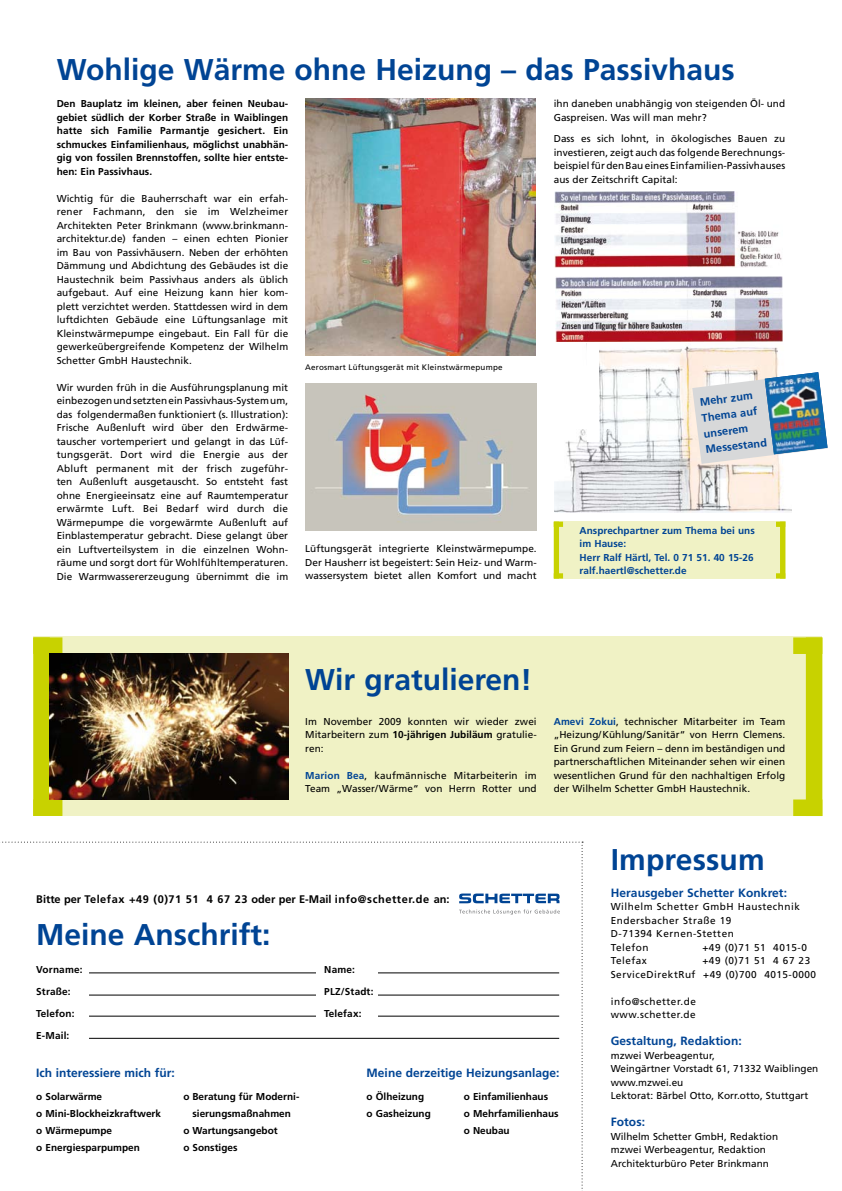
<style>
.page{position:relative;width:842px;height:1191px;background:#fff}
.page>*{position:absolute;margin:0;border:0;box-sizing:border-box;transform-origin:0 0}
.t1{font:700 30px "Frutiger";color:#004494}
.t2{font:700 12px "Frutiger";color:#004494}
.t3{font:700 11px "Frutiger";letter-spacing:.05em;color:#000}
.t4{font:700 11px/16px "Frutiger";color:#004494}
.t5{font:10px/13.5px "Frutiger";letter-spacing:.005em;color:#000;text-align:justify}
.t6{font:700 10px/13.5px "Frutiger";color:#000;text-align:justify}
.t7{font:10px/13.5px "Frutiger";letter-spacing:.05em;color:#000}
.t8{font:700 10px/13.5px "Frutiger";letter-spacing:.005em;color:#004494}
.t9{font:8px "Frutiger";letter-spacing:.025em;color:#000}
.s1{font-weight:700}
.s2{font-weight:700;color:#004494}
</style>
<div class="page">
<img style="left:554px;top:344px;width:238px;height:168px">
<div style="left:587px;top:335px;width:11px;height:107px;background:#fff"></div>
<div style="left:554px;top:521px;width:231px;height:58px;background:#f0f2c5"></div>
<svg style="left:0;top:841px;width:583px;height:350px"></svg>
<div style="left:316px;top:960px;width:62px;height:67px;background:#fff"></div>
<img style="left:305px;top:99px;width:231px;height:256px">
<img style="left:305px;top:384px;width:232px;height:146px">
<img style="left:555px;top:277px;width:228px;height:64px">
<div style="left:554px;top:521px;width:5px;height:57px;background:#c8d200"></div>
<div style="left:554px;top:521px;width:9px;height:6px;background:#c8d200"></div>
<div style="left:554px;top:573px;width:9px;height:5px;background:#c8d200"></div>
<div style="left:780px;top:521px;width:5px;height:57px;background:#c8d200"></div>
<div style="left:776px;top:521px;width:9px;height:6px;background:#c8d200"></div>
<div style="left:776px;top:573px;width:9px;height:5px;background:#c8d200"></div>
<div style="left:33px;top:637px;width:788px;height:179px;background:#f0f2c5"></div>
<div style="left:33px;top:637px;width:17px;height:179px;background:#c8d200"></div>
<div style="left:33px;top:637px;width:29px;height:17px;background:#c8d200"></div>
<div style="left:33px;top:799px;width:29px;height:17px;background:#c8d200"></div>
<div style="left:806px;top:637px;width:16px;height:179px;background:#c8d200"></div>
<div style="left:793px;top:637px;width:29px;height:17px;background:#c8d200"></div>
<div style="left:793px;top:799px;width:29px;height:17px;background:#c8d200"></div>
<img style="left:554px;top:192px;width:228px;height:76px">
<svg style="left:692px;top:372px;width:136px;height:92px;background:#e1dfde"></svg>
<img style="left:765px;top:372px;width:62px;height:82px">
<img style="left:50px;top:654px;width:238px;height:145px">
<h1 class="t1" style="left:57px;top:52px;width:679px">Wohlige Wärme ohne Heizung – das Passivhaus</h1>
<p class="t6" style="left:57px;top:97px;width:233px">Den Bauplatz im kleinen, aber feinen Neubau&shy;gebiet südlich der Korber Straße in Waiblingen hatte sich Familie Parmantje gesichert. Ein schmuckes Einfamilienhaus, möglichst unabhän&shy;gig von fossilen Brennstoffen, sollte hier entste&shy;hen: Ein Passivhaus.</p>
<p class="t5" style="left:57px;top:191px;width:233px">Wichtig für die Bauherrschaft war ein erfah&shy;rener Fachmann, den sie im Welzheimer Architekten Peter Brinkmann (www.brinkmann&shy;architektur.de) fanden – einen echten Pionier im Bau von Passivhäusern. Neben der erhöhten Dämmung und Abdichtung des Gebäudes ist die Haustechnik beim Passivhaus anders als üblich aufgebaut. Auf eine Heizung kann hier kom&shy;plett verzichtet werden. Stattdessen wird in dem luftdichten Gebäude eine Lüftungsanlage mit Kleinstwärmepumpe eingebaut. Ein Fall für die gewerkeübergreifende Kompetenz der Wilhelm Schetter GmbH Haustechnik.</p>
<p class="t5" style="left:57px;top:380px;width:233px">Wir wurden früh in die Ausführungsplanung mit einbezogen und setzten ein Passivhaus-System um, das folgendermaßen funktioniert (s. Illustration):<br>Frische Außenluft wird über den Erdwärme&shy;tauscher vortemperiert und gelangt in das Lüf&shy;tungsgerät. Dort wird die Energie aus der Abluft permanent mit der frisch zugeführ&shy;ten Außenluft ausgetauscht. So entsteht fast ohne Energieeinsatz eine auf Raumtemperatur erwärmte Luft. Bei Bedarf wird durch die Wärmepumpe die vorgewärmte Außenluft auf Einblastemperatur gebracht. Diese gelangt über ein Luftverteilsystem in die einzelnen Wohn&shy;räume und sorgt dort für Wohlfühltemperaturen.<br>Die Warmwassererzeugung übernimmt die im</p>
<p class="t9" style="left:305px;top:362px;width:199px">Aerosmart Lüftungsgerät mit Kleinstwärmepumpe</p>
<p class="t5" style="left:305px;top:542px;width:233px">Lüftungsgerät integrierte Kleinstwärmepumpe.<br>Der Hausherr ist begeistert: Sein Heiz- und Warm&shy;wassersystem bietet allen Komfort und macht</p>
<p class="t5" style="left:554px;top:97px;width:233px">ihn daneben unabhängig von steigenden Öl- und<br>Gaspreisen. Was will man mehr?</p>
<p class="t5" style="left:554px;top:132px;width:233px">Dass es sich lohnt, in ökologisches Bauen zu investieren, zeigt auch das folgende Berechnungs&shy;beispiel für den Bau eines Einfamilien-Passivhauses aus der Zeitschrift Capital:</p>
<p class="t4" style="left:699px;top:394px;width:63px;rotate:-7deg">Mehr zum<br>Thema auf unserem<br>Messestand</p>
<p class="t8" style="left:579px;top:523px;width:177px">Ansprechpartner zum Thema bei uns im Hause:<br>Herr Ralf Härtl, Tel. 0 71 51. 40 15-26 ralf.haertl@schetter.de</p>
<h1 class="t1" style="left:305px;top:662px;width:229px">Wir gratulieren!</h1>
<p class="t5" style="left:305px;top:714px;width:233px">Im November 2009 konnten wir wieder zwei Mitarbeitern zum <span class="s1">10-jährigen Jubiläum</span> gratulie&shy;ren:</p>
<p class="t5" style="left:305px;top:768px;width:233px"><span class="s2">Marion Bea</span>, kaufmännische Mitarbeiterin im<br>Team „Wasser/Wärme“ von Herrn Rotter und</p>
<p class="t5" style="left:554px;top:714px;width:233px"><span class="s2">Amevi Zokui</span>, technischer Mitarbeiter im Team „Heizung/Kühlung/Sanitär“ von Herrn Clemens.<br>Ein Grund zum Feiern – denn im beständigen und partnerschaftlichen Miteinander sehen wir einen wesentlichen Grund für den nachhaltigen Erfolg der Wilhelm Schetter GmbH Haustechnik.</p>
<p class="t3" style="left:36px;top:893px;width:415px">Bitte per Telefax +49 (0)71 51 4 67 23 oder per E-Mail info@schetter.de an:</p>
<h1 class="t1" style="left:36px;top:917px;width:236px">Meine Anschrift:</h1>
<h1 class="t1" style="left:611px;top:841px;width:155px">Impressum</h1>
<p class="t2" style="left:611px;top:885px;width:178px">Herausgeber Schetter Konkret:</p>
<p class="t7" style="left:611px;top:900px;width:191px">Wilhelm Schetter GmbH Haustechnik<br>Endersbacher Straße 19<br>D-71394 Kernen-Stetten<br>Telefon</p>
<p class="t7" style="left:702px;top:940px;width:106px">+49 (0)71 51 4015-0</p>
<p class="t6" style="left:36px;top:962px;width:48px">Vorname:</p>
<p class="t6" style="left:324px;top:962px;width:32px">Name:</p>
<p class="t6" style="left:36px;top:984px;width:36px">Straße:</p>
<p class="t6" style="left:324px;top:984px;width:51px">PLZ/Stadt:</p>
<p class="t6" style="left:36px;top:1006px;width:40px">Telefon:</p>
<p class="t6" style="left:324px;top:1006px;width:39px">Telefax:</p>
<p class="t6" style="left:36px;top:1028px;width:35px">E-Mail:</p>
<p class="t2" style="left:36px;top:1065px;width:140px">Ich interessiere mich für:</p>
<p class="t6" style="left:36px;top:1089px;width:67px">o Solarwärme</p>
<p class="t6" style="left:183px;top:1089px;width:118px">o Beratung für Moderni-</p>
<p class="t6" style="left:36px;top:1106px;width:126px">o Mini-Blockheizkraftwerk</p>
<p class="t6" style="left:193px;top:1106px;width:100px">sierungsmaßnahmen</p>
<p class="t6" style="left:36px;top:1123px;width:77px">o Wärmepumpe</p>
<p class="t6" style="left:183px;top:1123px;width:96px">o Wartungsangebot</p>
<p class="t6" style="left:36px;top:1140px;width:105px">o Energiesparpumpen</p>
<p class="t6" style="left:183px;top:1140px;width:56px">o Sonstiges</p>
<p class="t2" style="left:367px;top:1066px;width:194px">Meine derzeitige Heizungsanlage:</p>
<p class="t6" style="left:367px;top:1090px;width:59px">o Ölheizung</p>
<p class="t6" style="left:464px;top:1090px;width:86px">o Einfamilienhaus</p>
<p class="t6" style="left:367px;top:1107px;width:66px">o Gasheizung</p>
<p class="t6" style="left:464px;top:1105px;width:96px;line-height:17px">o Mehrfamilienhaus o Neubau</p>
<p class="t7" style="left:611px;top:954px;width:38px">Telefax</p>
<p class="t7" style="left:611px;top:954px;width:207px;text-indent:92px">+49 (0)71 51 4 67 23<br>ServiceDirektRuf +49 (0)700 4015-0000</p>
<p class="t7" style="left:611px;top:994px;width:87px">info@schetter.de www.schetter.de</p>
<p class="t2" style="left:611px;top:1034px;width:132px">Gestaltung, Redaktion:</p>
<p class="t5" style="left:611px;top:1048px;width:209px;text-align:left">mzwei Werbeagentur,<br>Weingärtner Vorstadt 61, 71332 Waiblingen www.mzwei.eu<br>Lektorat: Bärbel Otto, Korr.otto, Stuttgart</p>
<p class="t2" style="left:611px;top:1115px;width:36px">Fotos:</p>
<p class="t5" style="left:611px;top:1129px;width:169px;text-align:left">Wilhelm Schetter GmbH, Redaktion mzwei Werbeagentur, Redaktion<br>Architekturbüro Peter Brinkmann</p>
</div>
